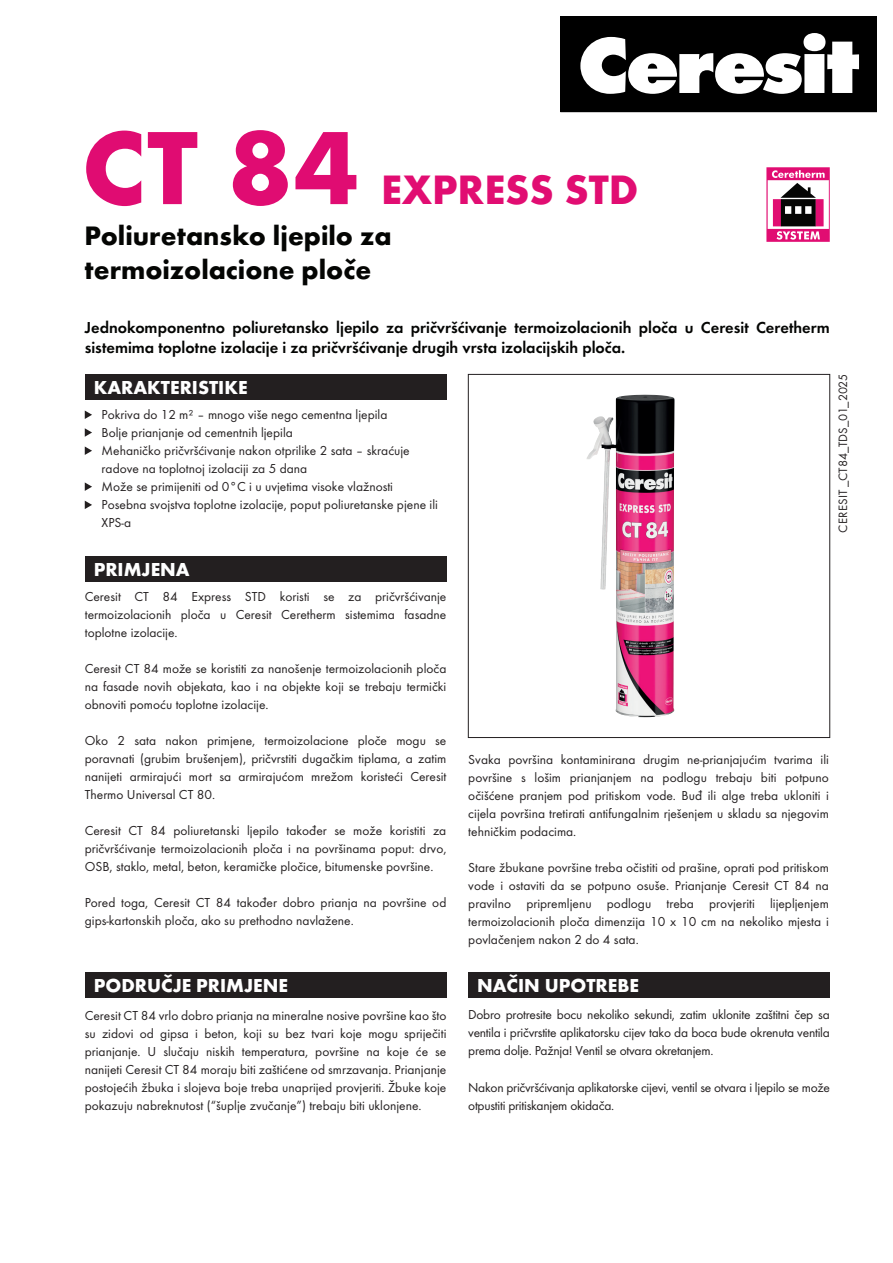
<style>
.page{position:relative;width:893px;height:1263px;background:#fff}
.page>*{position:absolute;margin:0;border:0;box-sizing:border-box;transform-origin:0 0}
.t1{font:700 108px "Futura TOT";color:#e00c72}
.t2{font:700 42.6px "Futura TOT";color:#e10d72}
.t3{font:700 27.75px/33.3px "Futura TOT";color:#040503}
.t4{font:700 19.5px "Futura TOT";color:#fff}
.t5{font:600 16.5px/19.8px "Futura TOT";color:#040503}
.t6{font:13.5px/18px "Futura TOT";color:#231f20;text-align:justify}
.t7{font:13.5px/18px "Futura TOT";letter-spacing:-.02em;color:#231f20}
.t8{font:12.6px "Futura TOT";letter-spacing:.01em;color:#231f20}
</style>
<div class="page">
<div style="left:85px;top:374px;width:361px;height:26px;background:#231f20"></div>
<div style="left:468px;top:374px;width:362px;height:364px;border:1px solid #231f20"></div>
<svg style="left:85px;top:410px;width:7px;height:9px"></svg>
<svg style="left:85px;top:428px;width:7px;height:9px"></svg>
<svg style="left:85px;top:446px;width:7px;height:9px"></svg>
<svg style="left:85px;top:482px;width:7px;height:9px"></svg>
<svg style="left:85px;top:501px;width:7px;height:8px"></svg>
<div style="left:560px;top:16px;width:317px;height:96px;background:#000"></div>
<svg style="left:580px;top:33px;width:279px;height:61px"></svg>
<svg style="left:766px;top:167px;width:64px;height:75px"></svg>
<div style="left:85px;top:556px;width:361px;height:26px;background:#231f20"></div>
<div style="left:85px;top:972px;width:361px;height:26px;background:#231f20"></div>
<div style="left:468px;top:972px;width:362px;height:26px;background:#231f20"></div>
<img style="left:586px;top:395px;width:89px;height:322px">
<h1 class="t1" style="left:82px;top:101px;width:279px">CT 84</h1>
<h2 class="t2" style="left:381px;top:163px;width:259px">EXPRESS STD</h2>
<h3 class="t3" style="left:84px;top:219px;width:309px">Poliuretansko ljepilo za termoizolacione ploče</h3>
<p class="t5" style="left:85px;top:317px;width:747px">Jednokomponentno poliuretansko ljepilo za pričvršćivanje termoizolacionih ploča u Ceresit Ceretherm sistemima toplotne izolacije i za pričvršćivanje drugih vrsta izolacijskih ploča.</p>
<h3 class="t4" style="left:94px;top:375px;width:155px">KARAKTERISTIKE</h3>
<p class="t6" style="left:102px;top:405px;width:338px;text-align:left">Pokriva do 12 m² – mnogo više nego cementna ljepila<br>Bolje prianjanje od cementnih ljepila<br>Mehaničko pričvršćivanje nakon otprilike 2 sata – skraćuje radove na toplotnoj izolaciji za 5 dana<br>Može se primijeniti od 0°C i u uvjetima visoke vlažnosti Posebna svojstva toplotne izolacije, poput poliuretanske pjene ili XPS-a</p>
<p class="t8" style="left:835px;top:532px;width:160px;rotate:-90deg">CERESIT _CT84_TDS_01_2025</p>
<h3 class="t4" style="left:94px;top:557px;width:98px">PRIMJENA</h3>
<p class="t6" style="left:85px;top:588px;width:363px">Ceresit CT 84 Express STD koristi se za pričvršćivanje termoizolacionih ploča u Ceresit Ceretherm sistemima fasadne toplotne izolacije.</p>
<p class="t6" style="left:85px;top:660px;width:363px">Ceresit CT 84 može se koristiti za nanošenje termoizolacionih ploča na fasade novih objekata, kao i na objekte koji se trebaju termički obnoviti pomoću toplotne izolacije.</p>
<p class="t6" style="left:85px;top:732px;width:363px">Oko 2 sata nakon primjene, termoizolacione ploče mogu se poravnati (grubim brušenjem), pričvrstiti dugačkim tiplama, a zatim nanijeti armirajući mort sa armirajućom mrežom koristeći Ceresit Thermo Universal CT 80.</p>
<p class="t6" style="left:85px;top:822px;width:363px">Ceresit CT 84 poliuretanski ljepilo također se može koristiti za pričvršćivanje termoizolacionih ploča i na površinama poput: drvo, OSB, staklo, metal, beton, keramičke pločice, bitumenske površine.</p>
<p class="t6" style="left:85px;top:894px;width:363px">Pored toga, Ceresit CT 84 također dobro prianja na površine od gips-kartonskih ploča, ako su prethodno navlažene.</p>
<p class="t6" style="left:468px;top:751px;width:362px">Svaka površina kontaminirana drugim ne-prianjajućim tvarima ili površine s lošim prianjanjem na podlogu trebaju biti potpuno očišćene pranjem pod pritiskom vode. Buđ ili alge treba ukloniti i cijela površina tretirati antifungalnim rješenjem u skladu sa njegovim tehničkim podacima.</p>
<p class="t6" style="left:468px;top:859px;width:362px">Stare žbukane površine treba očistiti od prašine, oprati pod pritiskom vode i ostaviti da se potpuno osuše. Prianjanje Ceresit CT 84 na pravilno pripremljenu podlogu treba provjeriti lijepljenjem termoizolacionih ploča dimenzija 10 x 10 cm na nekoliko mjesta i povlačenjem nakon 2 do 4 sata.</p>
<h3 class="t4" style="left:94px;top:973px;width:196px">PODRUČJE PRIMJENE</h3>
<h3 class="t4" style="left:477px;top:973px;width:163px">NAČIN UPOTREBE</h3>
<p class="t6" style="left:85px;top:1007px;width:363px">Ceresit CT 84 vrlo dobro prianja na mineralne nosive površine kao što su zidovi od gipsa i beton, koji su bez tvari koje mogu spriječiti prianjanje. U slučaju niskih temperatura, površine na koje će se nanijeti Ceresit CT 84 moraju biti zaštićene od smrzavanja. Prianjanje postojećih žbuka i slojeva boje treba unaprijed provjeriti. Žbuke koje pokazuju nabreknutost (“šuplje zvučanje”) trebaju biti uklonjene.</p>
<p class="t6" style="left:468px;top:1006px;width:363px">Dobro protresite bocu nekoliko sekundi, zatim uklonite zaštitni čep sa ventila i pričvrstite aplikatorsku cijev tako da boca bude okrenuta ventila prema dolje. Pažnja! Ventil se otvara okretanjem.</p>
<p class="t7" style="left:468px;top:1078px;width:363px">Nakon pričvršćivanja aplikatorske cijevi, ventil se otvara i ljepilo se može otpustiti pritiskanjem okidača.</p>
</div>
